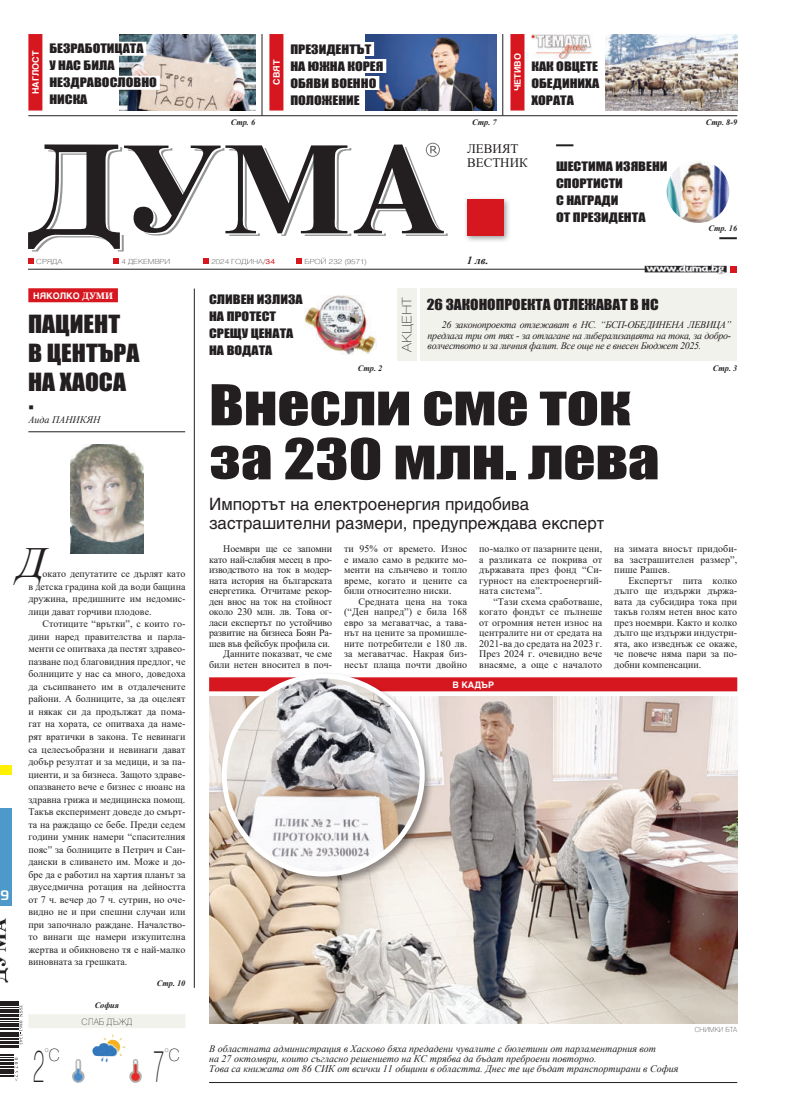
<style>
.page{position:relative;width:794px;height:1120px;background:#fff}
.page>*{position:absolute;margin:0;border:0;box-sizing:border-box;transform-origin:0 0}
.t1{font:52px/54px "Impact";color:#231f20;scale:1.21 1}
.t2{font:italic 43px "Times New Roman";color:#231f20}
.t3{font:23px/29px "Impact";color:#231f20;scale:1.11 1}
.t4{font:14px "Impact";color:#231f20;scale:1.11 1}
.t5{font:700 13.8px "Magistral C";color:#fff}
.t6{font:13px/13.5px "Times New Roman";color:#231f20}
.t7{font:12px/17px "Impact";color:#231f20;scale:1.18 1}
.t8{font:italic 700 11px "Times New Roman";color:#231f20}
.t9{font:10px/10.5px "Times New Roman";color:#231f20;text-align:justify}
.t10{font:italic 10px/10.5px "Times New Roman";color:#231f20;text-align:justify}
.t11{font:10px/10.5px "Times New Roman";letter-spacing:-.02em;color:#231f20;text-align:right}
.t12{font:700 9.6px "Sentry";color:#fff}
.t13{font:italic 700 8.3px "Times New Roman";color:#231f20}
</style>
<div class="page">
<hr style="left:262px;top:34px;width:1px;height:82px;background:#231f20">
<hr style="left:502px;top:34px;width:1px;height:82px;background:#231f20">
<hr style="left:28px;top:269px;width:697px;height:1px;background:#231f20">
<hr style="left:194px;top:288px;width:1px;height:700px;background:#231f20">
<img style="left:644px;top:264px;width:82px;height:11px">
<div style="left:730px;top:266px;width:7px;height:7px;background:#d7171f"></div>
<div style="left:0;top:765px;width:11px;height:10px;background:#fff101"></div>
<div style="left:0;top:808px;width:11px;height:98px;background:#4d99ca"></div>
<svg style="left:0;top:918px;width:8px;height:64px"></svg>
<svg style="left:0;top:1054px;width:18px;height:27px"></svg>
<svg style="left:0;top:1001px;width:22px;height:47px"></svg>
<div style="left:28px;top:288px;width:90px;height:14px;background:#d7171f"></div>
<div style="left:464px;top:196px;width:51px;height:52px;background:#231f20;opacity:.45"></div>
<div style="left:467px;top:199px;width:37px;height:37px;background:#d7171f"></div>
<svg style="left:32px;top:147px;width:416px;height:104px"></svg>
<svg style="left:28px;top:144px;width:319px;height:105px"></svg>
<svg style="left:354px;top:143px;width:90px;height:90px"></svg>
<hr style="left:28px;top:115px;width:709px;height:1px;background:#231f20">
<div style="left:28px;top:1014px;width:157px;height:14px;background:#f2f2ed"></div>
<div style="left:421px;top:288px;width:316px;height:72px;background:#f2f2ed"></div>
<div style="left:397px;top:288px;width:19px;height:72px;background:#f2f2ed"></div>
<img style="left:92px;top:1034px;width:34px;height:28px">
<img style="left:72px;top:1059px;width:13px;height:24px">
<img style="left:129px;top:1059px;width:13px;height:24px">
<img style="left:119px;top:34px;width:136px;height:77px">
<img style="left:365px;top:34px;width:131px;height:76px">
<div style="left:510px;top:34px;width:14px;height:77px;background:#d7171f"></div>
<div style="left:269px;top:34px;width:14px;height:77px;background:#d7171f"></div>
<div style="left:28px;top:34px;width:14px;height:77px;background:#d7171f"></div>
<div style="left:287px;top:42px;width:87px;height:14px;background:#fff"></div>
<div style="left:287px;top:59px;width:99px;height:14px;background:#fff"></div>
<div style="left:287px;top:76px;width:92px;height:14px;background:#fff"></div>
<hr style="left:209px;top:1082px;width:528px;height:1px;background:#231f20">
<div style="left:209px;top:677px;width:528px;height:14px;background:#d7171f"></div>
<img style="left:531px;top:34px;width:61px;height:25px">
<div style="left:46px;top:42px;width:100px;height:14px;background:#fff"></div>
<div style="left:46px;top:76px;width:114px;height:14px;background:#fff"></div>
<img style="left:70px;top:445px;width:74px;height:108px">
<hr style="left:28px;top:431px;width:157px;height:1px;background:#231f20">
<svg style="left:719px;top:237px;width:18px;height:2px"></svg>
<svg style="left:556px;top:144px;width:17px;height:2px"></svg>
<img style="left:666px;top:160px;width:63px;height:63px;border-radius:31px">
<img style="left:305px;top:295px;width:71px;height:59px">
<img style="left:605px;top:34px;width:132px;height:76px">
<img style="left:209px;top:697px;width:528px;height:326px">
<div style="left:219px;top:671px;width:220px;height:220px;background:#231f20;opacity:.45"></div>
<img style="left:224px;top:676px;width:198px;height:198px;border-radius:99px">
<div style="left:222px;top:673px;width:203px;height:203px;border:5px solid #fff;border-radius:50%"></div>
<svg style="left:28px;top:258px;width:6px;height:6px"></svg>
<svg style="left:113px;top:258px;width:6px;height:6px"></svg>
<svg style="left:203px;top:258px;width:6px;height:6px"></svg>
<svg style="left:296px;top:258px;width:6px;height:6px"></svg>
<p class="t7" style="left:49px;top:40px;width:93px">Безработицата<br>у нас била нездравословно ниска</p>
<p class="t12" style="left:82px;top:290px;width:32px">ДУМИ</p>
<h3 class="t3" style="left:28px;top:309px;width:102px">Пациент в центъра на хаоса</h3>
<p class="t10" style="left:28px;top:414px;width:40px">Аида Пани</p>
<p class="t10" style="left:80px;top:414px;width:20px">кян</p>
<p class="t7" style="left:290px;top:40px;width:80px">президентът на Южна Корея обяви военно положение</p>
<p class="t7" style="left:531px;top:57px;width:59px;text-align:justify">Как овцете обединиха хората</p>
<p class="t13" style="left:231px;top:116px;width:26px">Стр. 6</p>
<p class="t13" style="left:472px;top:116px;width:26px">Стр. 7</p>
<p class="t13" style="left:706px;top:116px;width:33px">Стр. 8-9</p>
<h3 class="t6" style="left:467px;top:142px;width:62px">Левият вестник</h3>
<p class="t8" style="left:467px;top:253px;width:23px">1 лв.</p>
<p class="t7" style="left:556px;top:157px;width:96px">Шестима изявени спортисти<br>с награди<br>от президента</p>
<p class="t13" style="left:708px;top:223px;width:30px">Стр. 16</p>
<p class="t7" style="left:209px;top:290px;width:81px">Сливен излиза на протест срещу цената на водата</p>
<h1 class="t1" style="left:209px;top:376px;width:374px">Внесли сме ток за 230 млн. лева</h1>
<h3 class="t4" style="left:427px;top:293px;width:211px">26 законопроекта отлежават в НС</h3>
<p class="t10" style="left:427px;top:320px;width:305px;text-indent:14px">26 законопроекта отлежават в НС. “БСП-ОБЕДИНЕНА ЛЕВИЦА” предлага три от тях - за отлагане на либерализацията на тока, за добро&shy;волчеството и за личния фалит. Все още не е внесен Бюджет 2025.</p>
<p class="t13" style="left:358px;top:362px;width:26px">Стр. 2</p>
<p class="t13" style="left:713px;top:363px;width:26px">Стр. 3</p>
<h2 class="t2" style="left:18px;top:533px;width:29px">Д</h2>
<p class="t9" style="left:28px;top:567px;width:159px;line-height:12.5px;text-indent:14px">окато депутатите се дърлят като в детска градина кой да води бащина дружина, предишните им недомис&shy;лици дават горчиви плодове.</p>
<p class="t9" style="left:28px;top:617px;width:159px;line-height:12.5px;text-indent:14px">Стотиците “врътки”, с които го&shy;дини наред правителства и парла&shy;менти се опитваха да пестят здравео&shy;пазване под благовидния предлог, че болниците у нас са много, доведоха да съсипването им в отдалечените райони. А болниците, за да оцелеят и някак си да продължат да пома&shy;гат на хората, се опитваха да наме&shy;рят вратички в закона. Те невинаги са целесъобразни и невинаги дават добър резултат и за медици, и за па&shy;циенти, и за бизнеса. Защото здраве&shy;опазването вече е бизнес с нюанс на здравна грижа и медицинска помощ.<br>Такъв експеримент доведе до смърт&shy;та на раждащо се бебе. Преди седем години умник намери “спасителния пояс” за болниците в Петрич и Сан&shy;дански в сливането им. Може и до&shy;бре да е работил на хартия планът за двуседмична ротация на дейността от 7 ч. вечер до 7 ч. сутрин, но оче&shy;видно не и при спешни случаи или при започнало раждане. Началство&shy;то винаги ще намери изкупителна жертва и обикновено тя е най-малко виновната за грешката.</p>
<h3 class="t5" style="left:0;top:887px;width:10px">9</h3>
<p class="t13" style="left:95px;top:999px;width:26px">София</p>
<p class="t13" style="left:157px;top:977px;width:30px">Стр. 10</p>
<p class="t11" style="left:209px;top:543px;width:124px">Ноември ще се запомни като най-слабия месец в про&shy;изводството на ток в модер&shy;ната история на българската енергетика. Отчитаме рекор&shy;ден внос на ток на стойност около 230 млн. лв. Това ог&shy;ласи експертът по устойчиво развитие на бизнеса Боян Ра&shy;шев във фейсбук профила си.<br>Данните показват, че сме били нетен вносител в поч-</p>
<p class="t9" style="left:344px;top:543px;width:124px">ти 95% от времето. Износ е имало само в редките мо&shy;менти на слънчево и топло време, когато и цените са били относително ниски.</p>
<p class="t9" style="left:344px;top:595px;width:125px;text-indent:14px">Средната цена на тока (“Ден напред”) e била 168 евро за мегаватчас, а тава&shy;нът на цените за промишле&shy;ните потребители е 180 лв. за мегаватчас. Накрая биз&shy;несът плаща почти двойно</p>
<p class="t9" style="left:479px;top:543px;width:125px">по-малко от пазарните цени, а разликата се покрива от държавата през фонд “Си&shy;гурност на електроенергий&shy;ната система”.</p>
<p class="t9" style="left:479px;top:595px;width:125px;text-indent:14px">“Тази схема сработваше, когато фондът се пълнеше от огромния нетен износ на централите ни от средата на 2021-ва до средата на 2023 г.<br>През 2024 г. очевидно вече внасяме, а още с началото</p>
<p class="t9" style="left:614px;top:543px;width:125px">на зимата вносът придоби&shy;ва застрашителен размер”, пише Рашев.</p>
<p class="t9" style="left:614px;top:574px;width:124px;text-indent:14px">Експертът пита колко дълго ще издържи държа&shy;вата да субсидира тока при такъв голям нетен внос като през ноември. Както и колко дълго ще издържи индустри&shy;ята, ако изведнъж се окаже, че повече няма пари за по&shy;добни компенсации.</p>
<p class="t10" style="left:209px;top:1043px;width:471px;line-height:10px;text-align:left">В областната администрация в Хасково бяха предадени чувалите с бюлетини от парламентарния вот<br>на 27 октомври, които съгласно решението на КС трябва да бъдат преброени повторно.<br>Това са книжата от 86 СИК от всички 11 общини в областта. Днес те ще бъдат транспортирани в София</p>
</div>
